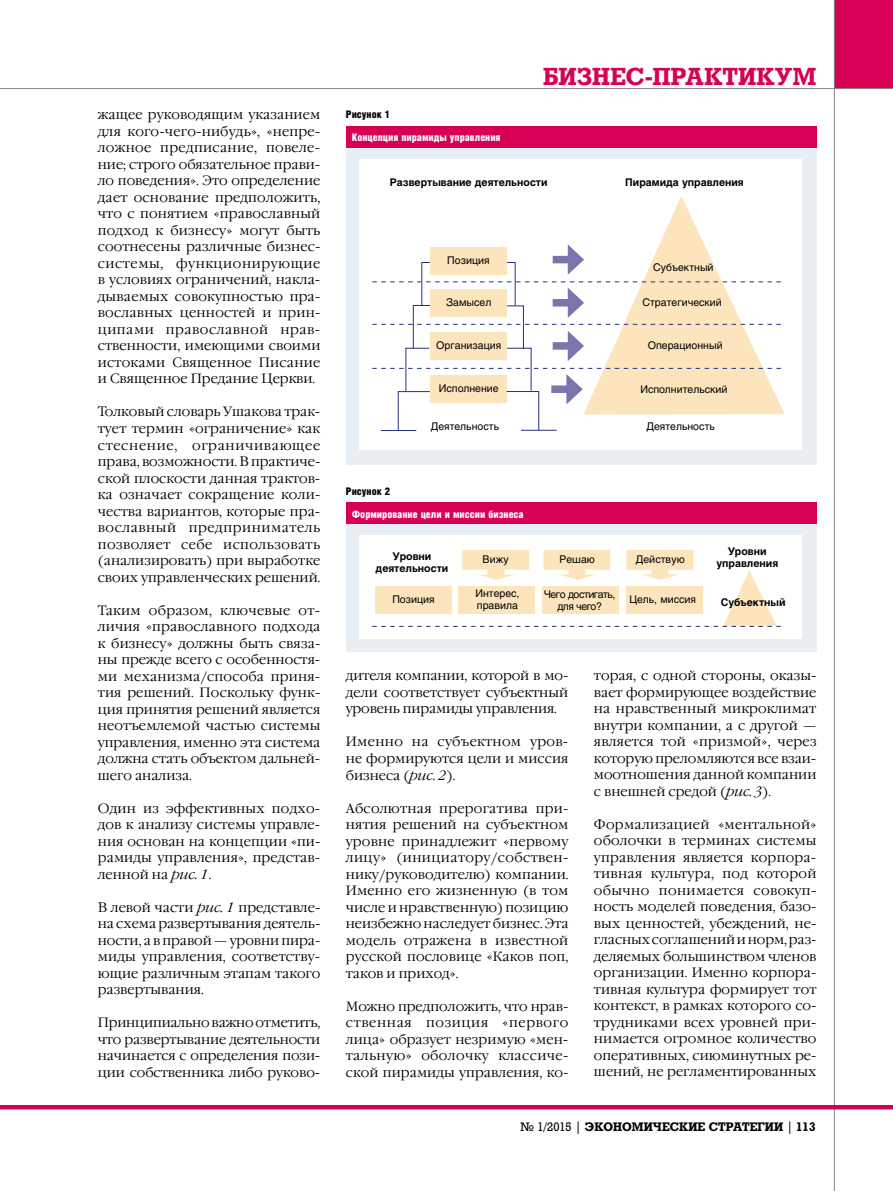
<style>
.page{position:relative;width:893px;height:1191px;background:#fff}
.page>*{position:absolute;margin:0;border:0;box-sizing:border-box;transform-origin:0 0}
.t1{font:700 24px "Rodeo";letter-spacing:-.005em;color:#d60055}
.t2{font:300 13.5px/16.5px "Garamond C";color:#000;text-align:justify}
.t3{font:700 12px "Rodeo";color:#000}
.t4{font:10.5px/12px "Helios";color:#000}
.t5{font:700 10.5px/12px "Helios";color:#000;text-align:center}
.t6{font:900 10.5px "Helios Cond";color:#fff}
.t7{font:10.5px/12px "Helios";letter-spacing:-.045em;color:#000;text-align:center}
.t8{font:900 10.5px "Helios Cond";color:#000}
.s1{font-style:italic}
.s2{font-weight:400}
</style>
<div class="page">
<div style="left:834px;top:0;width:59px;height:89px;background:#d60055"></div>
<hr style="left:0;top:88px;width:893px;height:1px;background:#868786">
<hr style="left:834px;top:0;width:1px;height:1191px;background:#868786">
<hr style="left:0;top:1105px;width:893px;height:4px;background:#d60055">
<div style="left:346px;top:126px;width:470px;height:339px;background:#e8eef2"></div>
<div style="left:346px;top:126px;width:470px;height:22px;background:#d60055"></div>
<div style="left:346px;top:502px;width:470px;height:150px;background:#e8eef2"></div>
<div style="left:346px;top:502px;width:470px;height:22px;background:#d60055"></div>
<div style="left:359px;top:159px;width:442px;height:291px;background:#fff"></div>
<div style="left:359px;top:535px;width:442px;height:104px;background:#fff"></div>
<svg style="left:660px;top:196px;width:125px;height:218px"></svg>
<svg style="left:372px;top:244px;width:409px;height:187px"></svg>
<svg style="left:372px;top:550px;width:409px;height:77px"></svg>
<p class="t2" style="left:98px;top:107px;width:224px">жащее руководящим указанием для кого-чего-нибудь», «непре&shy;ложное предписание, повеле&shy;ние; строго обязательное прави&shy;ло поведения». Это определение дает основание предположить, что с понятием «православный подход к бизнесу» могут быть соотнесены различные бизнес&shy;системы, функционирующие в условиях ограничений, накла&shy;дываемых совокупностью пра&shy;вославных ценностей и прин&shy;ципами православной нрав&shy;ственности, имеющими своими истоками Священное Писание и Священное Предание Церкви.</p>
<p class="t2" style="left:98px;top:404px;width:224px">Толковый словарь Ушакова трак&shy;тует термин «ограничение» как стеснение, ограничивающее права, возможности. В практиче&shy;ской плоскости данная трактов&shy;ка означает сокращение коли&shy;чества вариантов, которые пра&shy;вославный предприниматель позволяет себе использовать (анализировать) при выработке своих управленческих решений.</p>
<p class="t2" style="left:98px;top:602px;width:224px">Таким образом, ключевые от&shy;личия «православного подхода к бизнесу» должны быть связа&shy;ны прежде всего с особенностя&shy;ми механизма/способа приня&shy;тия решений. Поскольку функ&shy;ция принятия решений является неотъемлемой частью системы управления, именно эта система должна стать объектом дальней&shy;шего анализа.</p>
<p class="t2" style="left:98px;top:800px;width:224px">Один из эффективных подхо&shy;дов к анализу системы управле&shy;ния основан на концепции «пи&shy;рамиды управления», представ&shy;ленной на <span class="s1">рис. 1</span>.</p>
<p class="t2" style="left:98px;top:899px;width:224px">В левой части <span class="s1">рис. 1</span> представле&shy;на схема развертывания деятель&shy;ности, а в правой — уровни пира&shy;миды управления, соответству&shy;ющие различным этапам такого развертывания.</p>
<p class="t2" style="left:98px;top:1014px;width:224px">Принципиально важно отметить, что развертывание деятельности начинается с определения пози&shy;ции собственника либо руково-</p>
<p class="t8" style="left:346px;top:109px;width:46px">Рисунок 1</p>
<p class="t6" style="left:352px;top:132px;width:150px">Концепция пирамиды управления</p>
<h1 class="t1" style="left:543px;top:62px;width:275px">Бизнес-практикум</h1>
<p class="t5" style="left:390px;top:177px;width:159px">Развертывание деятельности</p>
<p class="t5" style="left:625px;top:177px;width:120px">Пирамида управления</p>
<p class="t8" style="left:346px;top:485px;width:46px">Рисунок 2</p>
<p class="t4" style="left:447px;top:254px;width:44px">Позиция</p>
<p class="t4" style="left:446px;top:296px;width:47px">Замысел</p>
<p class="t4" style="left:436px;top:339px;width:67px">Организация</p>
<p class="t4" style="left:439px;top:382px;width:61px">Исполнение</p>
<p class="t4" style="left:431px;top:420px;width:70px">Деятельность</p>
<p class="t4" style="left:647px;top:420px;width:70px">Деятельность</p>
<p class="t4" style="left:653px;top:261px;width:62px">Субъектный</p>
<p class="t4" style="left:642px;top:296px;width:81px">Стратегический</p>
<p class="t4" style="left:648px;top:339px;width:77px">Операционный</p>
<p class="t4" style="left:640px;top:383px;width:89px">Исполнительский</p>
<p class="t6" style="left:352px;top:508px;width:173px">Формирование цели и миссии бизнеса</p>
<p class="t5" style="left:376px;top:550px;width:74px">Уровни деятельности</p>
<p class="t5" style="left:716px;top:545px;width:63px">Уровни управления</p>
<p class="t4" style="left:483px;top:553px;width:28px">Вижу</p>
<p class="t4" style="left:559px;top:553px;width:37px">Решаю</p>
<p class="t4" style="left:636px;top:553px;width:50px">Действую</p>
<p class="t4" style="left:629px;top:593px;width:68px">Цель, миссия</p>
<p class="t4" style="left:475px;top:587px;width:46px">Интерес, правила</p>
<p class="t7" style="left:544px;top:588px;width:73px">Чего достигать, для чего?</p>
<p class="t4" style="left:392px;top:593px;width:44px">Позиция</p>
<p class="t5" style="left:721px;top:596px;width:66px">Субъектный</p>
<p class="t2" style="left:346px;top:668px;width:224px">дителя компании, которой в мо&shy;дели соответствует субъектный уровень пирамиды управления.</p>
<p class="t2" style="left:346px;top:734px;width:224px">Именно на субъектном уров&shy;не формируются цели и миссия бизнеса (<span class="s1">рис. 2</span>).</p>
<p class="t2" style="left:346px;top:800px;width:224px">Абсолютная прерогатива при&shy;нятия решений на субъектном уровне принадлежит «первому лицу» (инициатору/собствен&shy;нику/руководителю) компании.<br>Именно его жизненную (в том числе и нравственную) позицию неизбежно наследует бизнес. Эта модель отражена в известной русской пословице «Каков поп, таков и приход».</p>
<p class="t2" style="left:346px;top:998px;width:224px">Можно предположить, что нрав&shy;ственная позиция «первого лица» образует незримую «мен&shy;тальную» оболочку классиче&shy;ской пирамиды управления, ко-</p>
<p class="t2" style="left:594px;top:668px;width:224px">торая, с одной стороны, оказы&shy;вает формирующее воздействие на нравственный микроклимат внутри компании, а с другой — является той «призмой», через которую преломляются все взаи&shy;моотношения данной компании с внешней средой (<span class="s1">рис. 3</span>).</p>
<p class="t2" style="left:594px;top:816px;width:224px">Формализацией «ментальной» оболочки в терминах системы управления является корпора&shy;тивная культура, под которой обычно понимается совокуп&shy;ность моделей поведения, базо&shy;вых ценностей, убеждений, не&shy;гласных соглашений и норм, раз&shy;деляемых большинством членов организации. Именно корпора&shy;тивная культура формирует тот контекст, в рамках которого со&shy;трудниками всех уровней при&shy;нимается огромное количество оперативных, сиюминутных ре&shy;шений, не регламентированных</p>
<p class="t3" style="left:520px;top:1119px;width:297px"><span class="s2">№ 1/2015 |</span> ЭКОНОМИЧЕСКИЕ СТРАТЕГИИ <span class="s2">|</span> 113</p>
</div>
